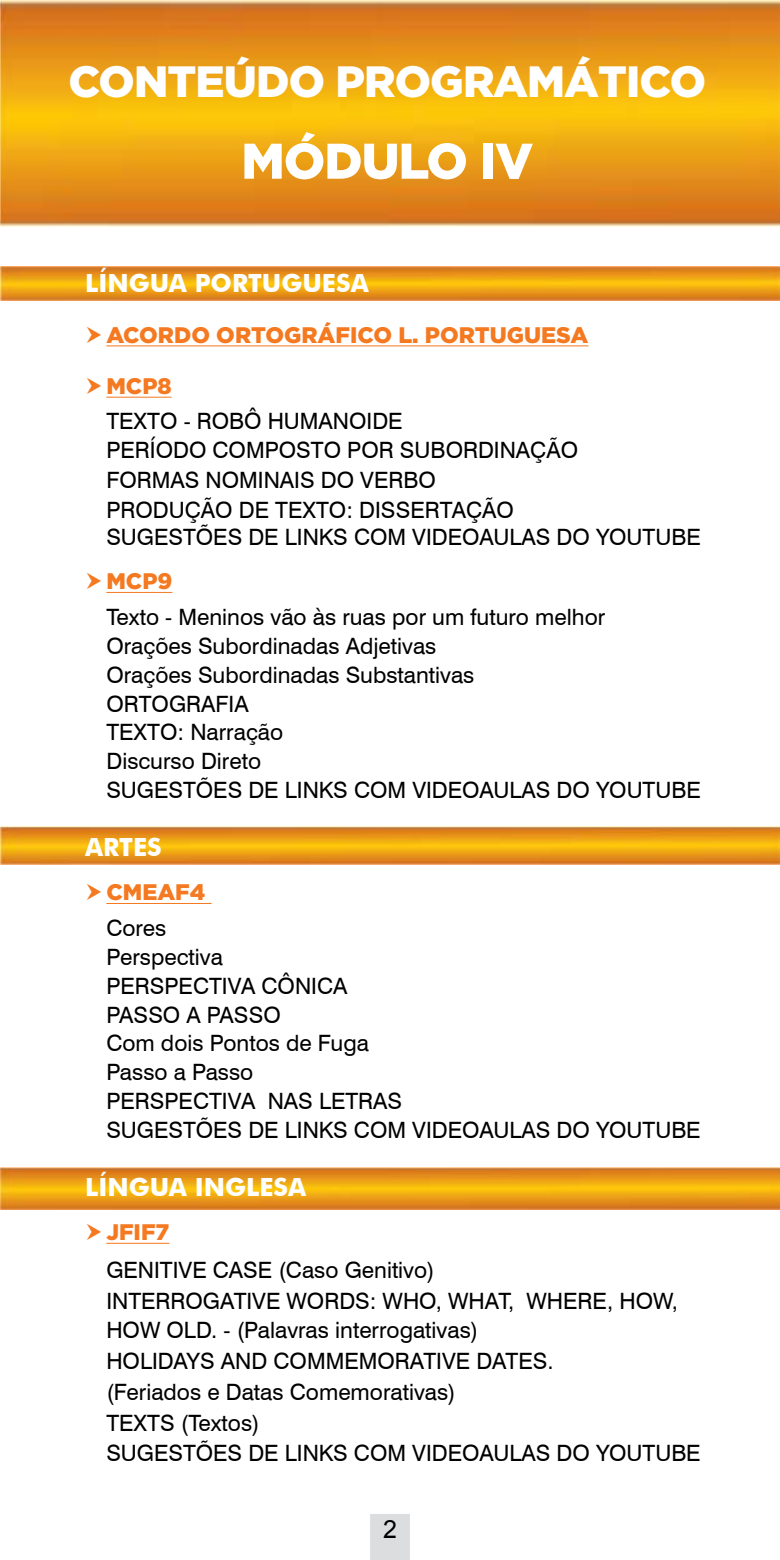
<style>
.page{position:relative;width:780px;height:1560px;background:#fff}
.page>*{position:absolute;margin:0;border:0;box-sizing:border-box;transform-origin:0 0}
.t1{font:900 50px "Gotham";letter-spacing:-.02em;color:#fff}
.t2{font:900 43.75px "Gotham";letter-spacing:-.02em;color:#fff}
.t3{font:700 25px "Futura BT";color:#fff}
.t4{font:25px "Arial";color:#000}
.t5{font:22.5px/28.8px "Swiss 721 BT";color:#000}
.t6{font:900 22.5px "Gotham";color:#f47920}
</style>
<div class="page">
<div style="left:370px;top:1514px;width:40px;height:45px;background:#dcddde"></div>
<img style="left:0;top:1167px;width:780px;height:41px">
<img style="left:0;top:826px;width:780px;height:38px">
<img style="left:0;top:0;width:780px;height:227px">
<img style="left:0;top:266px;width:780px;height:34px">
<hr style="left:106px;top:345px;width:482px;height:1px;background:#f47920">
<hr style="left:106px;top:397px;width:66px;height:1px;background:#f47920">
<hr style="left:106px;top:592px;width:66px;height:1px;background:#f47920">
<hr style="left:106px;top:903px;width:105px;height:1px;background:#f47920">
<hr style="left:106px;top:1242px;width:63px;height:1px;background:#f47920">
<h2 class="t2" style="left:68px;top:56px;width:639px">CONTEÚDO PROGRAMÁTICO</h2>
<h1 class="t1" style="left:241px;top:132px;width:293px">MÓDULO IV</h1>
<p class="t3" style="left:85px;top:267px;width:285px">LÍNGUA PORTUGUESA</p>
<p class="t6" style="left:106px;top:322px;width:483px">ACORDO ORTOGRÁFICO L. PORTUGUESA</p>
<p class="t6" style="left:106px;top:373px;width:67px">MCP8</p>
<p class="t5" style="left:106px;top:405px;width:473px;line-height:29.8px">TEXTO - ROBÔ HUMANOIDE<br>PERÍODO COMPOSTO POR SUBORDINAÇÃO<br>FORMAS NOMINAIS DO VERBO<br>PRODUÇÃO DE TEXTO: DISSERTAÇÃO</p>
<p class="t5" style="left:106px;top:522px;width:595px">SUGESTÕES DE LINKS COM VIDEOAULAS DO YOUTUBE</p>
<p class="t6" style="left:106px;top:568px;width:67px">MCP9</p>
<p class="t5" style="left:106px;top:602px;width:595px">Texto - Meninos vão às ruas por um futuro melhor<br>Orações Subordinadas Adjetivas<br>Orações Subordinadas Substantivas<br>ORTOGRAFIA<br>TEXTO: Narração<br>Discurso Direto<br>SUGESTÕES DE LINKS COM VIDEOAULAS DO YOUTUBE</p>
<p class="t3" style="left:85px;top:832px;width:78px">ARTES</p>
<p class="t6" style="left:106px;top:879px;width:100px">CMEAF4</p>
<p class="t5" style="left:106px;top:913px;width:595px">Cores<br>Perspectiva<br>PERSPECTIVA CÔNICA<br>PASSO A PASSO<br>Com dois Pontos de Fuga<br>Passo a Passo<br>PERSPECTIVA NAS LETRAS<br>SUGESTÕES DE LINKS COM VIDEOAULAS DO YOUTUBE</p>
<p class="t3" style="left:85px;top:1171px;width:222px">LÍNGUA INGLESA</p>
<p class="t6" style="left:106px;top:1219px;width:65px">JFIF7</p>
<p class="t5" style="left:106px;top:1253px;width:573px;line-height:30.8px">GENITIVE CASE (Caso Genitivo)<br>INTERROGATIVE WORDS: WHO, WHAT, WHERE, HOW,</p>
<p class="t5" style="left:106px;top:1313px;width:595px;line-height:30.8px">HOW OLD. - (Palavras interrogativas)<br>HOLIDAYS AND COMMEMORATIVE DATES.<br>(Feriados e Datas Comemorativas)<br>TEXTS (Textos)<br>SUGESTÕES DE LINKS COM VIDEOAULAS DO YOUTUBE</p>
<p class="t4" style="left:383px;top:1515px;width:15px">2</p>
</div>
